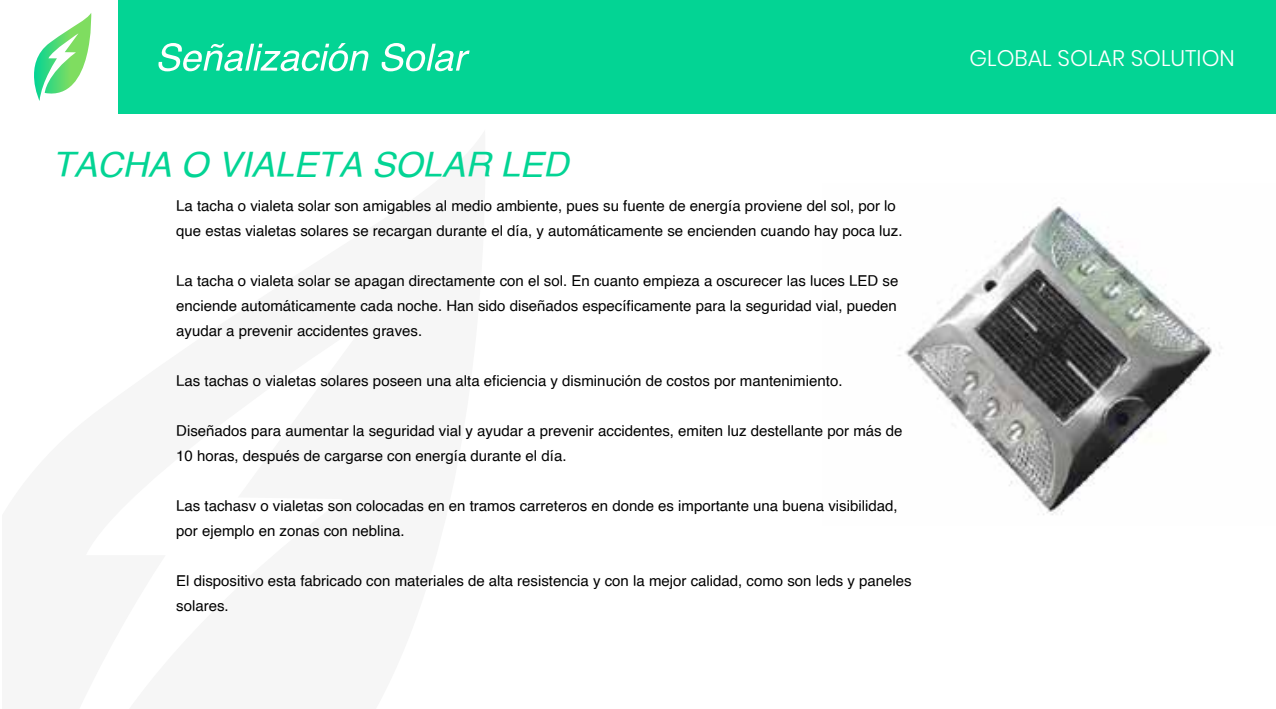
<style>
.page{position:relative;width:1276px;height:709px;background:#fff}
.page>*{position:absolute;margin:0;border:0;box-sizing:border-box;transform-origin:0 0}
.t1{font:italic 35px "Helvetica";color:#03d494}
.t2{font:300 22.5px "Poppins";color:#fff}
.t3{font:15px/25px "Helvetica";color:#000}
</style>
<div class="page">
<img style="left:898px;top:206px;width:324px;height:309px">
<div style="left:118px;top:0;width:1158px;height:114px;background:#03d494"></div>
<svg style="left:34px;top:13px;width:58px;height:88px"></svg>
<svg style="left:158px;top:43px;width:311px;height:28px"></svg>
<h1 class="t1" style="left:52px;top:137px;width:518px">TACHA O VIALETA SOLAR LED</h1>
<p class="t3" style="left:176px;top:193px;width:728px">La tacha o vialeta solar son amigables al medio ambiente, pues su fuente de energía proviene del sol, por lo que estas vialetas solares se recargan durante el día, y automáticamente se encienden cuando hay poca luz.</p>
<p class="t3" style="left:176px;top:268px;width:724px;text-align:justify">La tacha o vialeta solar se apagan directamente con el sol. En cuanto empieza a oscurecer las luces LED se enciende automáticamente cada noche. Han sido diseñados específicamente para la seguridad vial, pueden ayudar a prevenir accidentes graves.</p>
<p class="t3" style="left:176px;top:368px;width:668px">Las tachas o vialetas solares poseen una alta eficiencia y disminución de costos por mantenimiento.</p>
<p class="t3" style="left:176px;top:418px;width:728px">Diseñados para aumentar la seguridad vial y ayudar a prevenir accidentes, emiten luz destellante por más de<br>10 horas, después de cargarse con energía durante el día.</p>
<p class="t3" style="left:176px;top:493px;width:723px">Las tachasv o vialetas son colocadas en en tramos carreteros en donde es importante una buena visibilidad, por ejemplo en zonas con neblina.</p>
<p class="t3" style="left:176px;top:568px;width:737px">El dispositivo esta fabricado con materiales de alta resistencia y con la mejor calidad, como son leds y paneles solares.</p>
<h2 class="t2" style="left:969px;top:45px;width:267px">GLOBAL SOLAR SOLUTION</h2>
</div>
